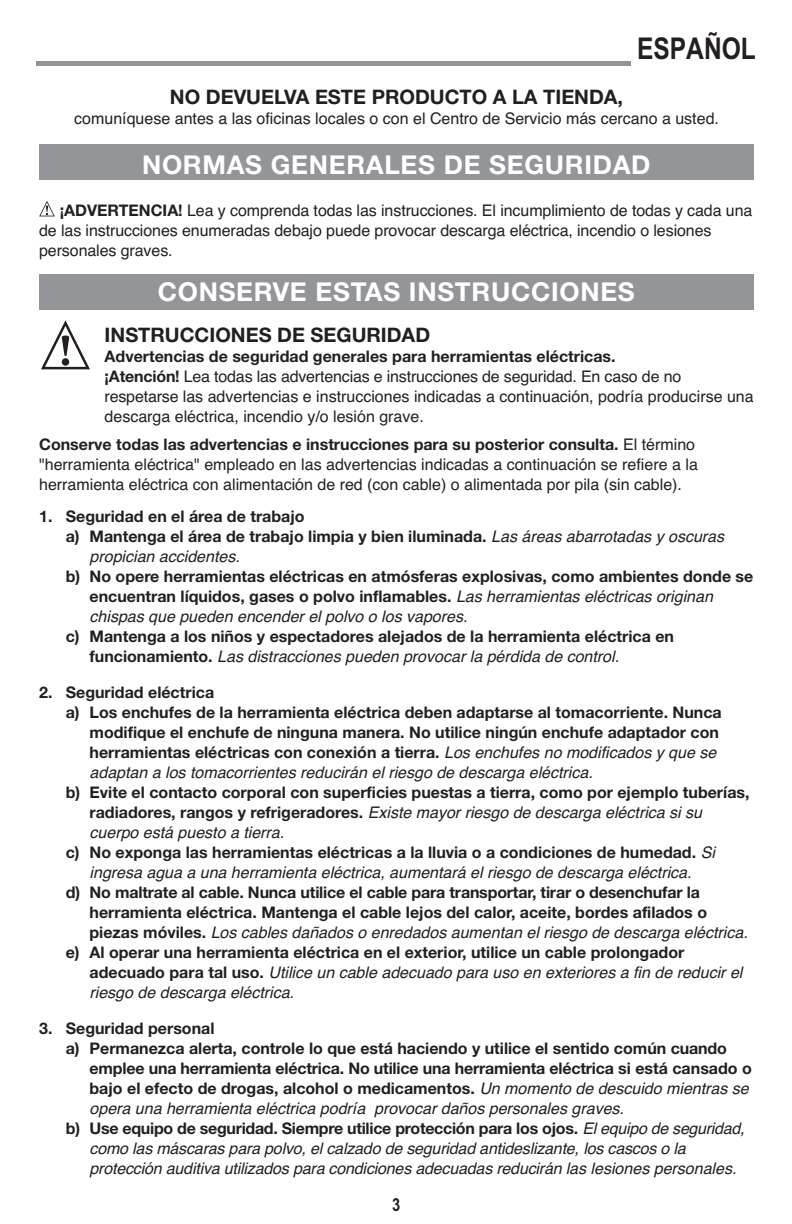
<style>
.page{position:relative;width:792px;height:1224px;background:#fff}
.page>*{position:absolute;margin:0;border:0;box-sizing:border-box;transform-origin:0 0}
.t1{font:700 30px "Arial Narrow";color:#231f20}
.t2{font:700 26px "Helvetica Neue";letter-spacing:.03em;color:#fff}
.t3{font:700 20px "Helvetica Neue";color:#231f20}
.t4{font:700 18px "Arial Narrow";color:#231f20}
.t5{font:700 16px/20px "Helvetica Neue";color:#231f20}
.t6{font:italic 16px/20px "Helvetica";color:#231f20}
.t7{font:16px/20px "Helvetica";color:#231f20}
.s1{font-family:"Helvetica Neue";font-weight:700}
.s2{font-family:"Helvetica";font-weight:400}
.s3{font-family:"Helvetica";font-weight:400;font-style:italic}
.s4{font-family:"Helvetica Neue";font-weight:700;font-style:normal}
</style>
<div class="page">
<svg style="left:39px;top:201px;width:16px;height:15px"></svg>
<div style="left:39px;top:274px;width:714px;height:36px;background:#939598"></div>
<div style="left:39px;top:144px;width:714px;height:36px;background:#939598"></div>
<hr style="left:36px;top:61px;width:594px;height:4px;background:#939598">
<svg style="left:41px;top:320px;width:49px;height:49px"></svg>
<h1 class="t1" style="left:637px;top:31px;width:120px">ESPAÑOL</h1>
<p class="t3" style="left:170px;top:84px;width:455px">NO DEVUELVA ESTE PRODUCTO A LA TIENDA,</p>
<p class="t7" style="left:74px;top:108px;width:646px">comuníquese antes a las oficinas locales o con el Centro de Servicio más cercano a usted.</p>
<h2 class="t2" style="left:142px;top:148px;width:510px">NORMAS GENERALES DE SEGURIDAD</h2>
<p class="t7" style="left:39px;top:200px;width:715px;text-indent:21px"><span class="s1">¡ADVERTENCIA!</span> Lea y comprenda todas las instrucciones. El incumplimiento de todas y cada una de las instrucciones enumeradas debajo puede provocar descarga eléctrica, incendio o lesiones personales graves.</p>
<h2 class="t2" style="left:158px;top:275px;width:479px">CONSERVE ESTAS INSTRUCCIONES</h2>
<p class="t3" style="left:105px;top:322px;width:327px">INSTRUCCIONES DE SEGURIDAD</p>
<p class="t5" style="left:105px;top:346px;width:513px">Advertencias de seguridad generales para herramientas eléctricas.</p>
<p class="t7" style="left:105px;top:366px;width:651px"><span class="s1">¡Atención!</span> Lea todas las advertencias e instrucciones de seguridad. En caso de no respetarse las advertencias e instrucciones indicadas a continuación, podría producirse una descarga eléctrica, incendio y/o lesión grave.</p>
<p class="t5" style="left:39px;top:434px;width:658px">Conserve todas las advertencias e instrucciones para su posterior consulta. <span class="s2">El término</span></p>
<p class="t7" style="left:39px;top:454px;width:660px">"herramienta eléctrica" empleado en las advertencias indicadas a continuación se refiere a la herramienta eléctrica con alimentación de red (con cable) o alimentada por pila (sin cable).</p>
<p class="t5" style="left:66px;top:506px;width:660px;text-indent:-27px">1. Seguridad en el área de trabajo<br>a) Mantenga el área de trabajo limpia y bien iluminada. <span class="s3">Las áreas abarrotadas y oscuras</span></p>
<p class="t6" style="left:90px;top:546px;width:152px">propician accidentes.</p>
<p class="t5" style="left:90px;top:566px;width:665px;text-indent:-24px">b) No opere herramientas eléctricas en atmósferas explosivas, como ambientes donde se encuentran líquidos, gases o polvo inflamables. <span class="s3">Las herramientas eléctricas originan</span></p>
<p class="t6" style="left:90px;top:606px;width:379px">chispas que pueden encender el polvo o los vapores.</p>
<p class="t5" style="left:66px;top:626px;width:610px">c) Mantenga a los niños y espectadores alejados de la herramienta eléctrica en</p>
<p class="t6" style="left:90px;top:646px;width:531px"><span class="s4">funcionamiento.</span> Las distracciones pueden provocar la pérdida de control.</p>
<p class="t5" style="left:39px;top:682px;width:177px">2. Seguridad eléctrica</p>
<p class="t5" style="left:66px;top:702px;width:657px">a) Los enchufes de la herramienta eléctrica deben adaptarse al tomacorriente. Nunca</p>
<p class="t5" style="left:90px;top:722px;width:631px">modifique el enchufe de ninguna manera. No utilice ningún enchufe adaptador con</p>
<p class="t5" style="left:90px;top:742px;width:628px">herramientas eléctricas con conexión a tierra. <span class="s3">Los enchufes no modificados y que se</span></p>
<p class="t6" style="left:90px;top:762px;width:505px">adaptan a los tomacorrientes reducirán el riesgo de descarga eléctrica.</p>
<p class="t5" style="left:66px;top:782px;width:685px">b) Evite el contacto corporal con superficies puestas a tierra, como por ejemplo tuberías,</p>
<p class="t6" style="left:90px;top:802px;width:614px"><span class="s4">radiadores, rangos y refrigeradores.</span> Existe mayor riesgo de descarga eléctrica si su cuerpo está puesto a tierra.</p>
<p class="t5" style="left:66px;top:842px;width:651px">c) No exponga las herramientas eléctricas a la lluvia o a condiciones de humedad. <span class="s3">Si</span></p>
<p class="t6" style="left:90px;top:862px;width:604px">ingresa agua a una herramienta eléctrica, aumentará el riesgo de descarga eléctrica.</p>
<p class="t5" style="left:90px;top:882px;width:619px;text-indent:-24px">d) No maltrate al cable. Nunca utilice el cable para transportar, tirar o desenchufar la herramienta eléctrica. Mantenga el cable lejos del calor, aceite, bordes afilados o</p>
<p class="t6" style="left:90px;top:922px;width:660px"><span class="s4">piezas móviles.</span> Los cables dañados o enredados aumentan el riesgo de descarga eléctrica.</p>
<p class="t5" style="left:66px;top:942px;width:620px">e) Al operar una herramienta eléctrica en el exterior, utilice un cable prolongador</p>
<p class="t6" style="left:90px;top:962px;width:654px"><span class="s4">adecuado para tal uso.</span> Utilice un cable adecuado para uso en exteriores a fin de reducir el riesgo de descarga eléctrica.</p>
<p class="t5" style="left:39px;top:1018px;width:177px">3. Seguridad personal</p>
<p class="t5" style="left:66px;top:1038px;width:663px">a) Permanezca alerta, controle lo que está haciendo y utilice el sentido común cuando</p>
<p class="t5" style="left:90px;top:1058px;width:664px">emplee una herramienta eléctrica. No utilice una herramienta eléctrica si está cansado o</p>
<p class="t5" style="left:90px;top:1078px;width:661px">bajo el efecto de drogas, alcohol o medicamentos. <span class="s3">Un momento de descuido mientras se</span></p>
<p class="t6" style="left:90px;top:1098px;width:536px">opera una herramienta eléctrica podría provocar daños personales graves.</p>
<p class="t5" style="left:66px;top:1118px;width:680px">b) Use equipo de seguridad. Siempre utilice protección para los ojos. <span class="s3">El equipo de seguridad,</span></p>
<p class="t6" style="left:90px;top:1138px;width:648px">como las máscaras para polvo, el calzado de seguridad antideslizante, los cascos o la protección auditiva utilizados para condiciones adecuadas reducirán las lesiones personales.</p>
<p class="t4" style="left:392px;top:1194px;width:10px">3</p>
</div>
